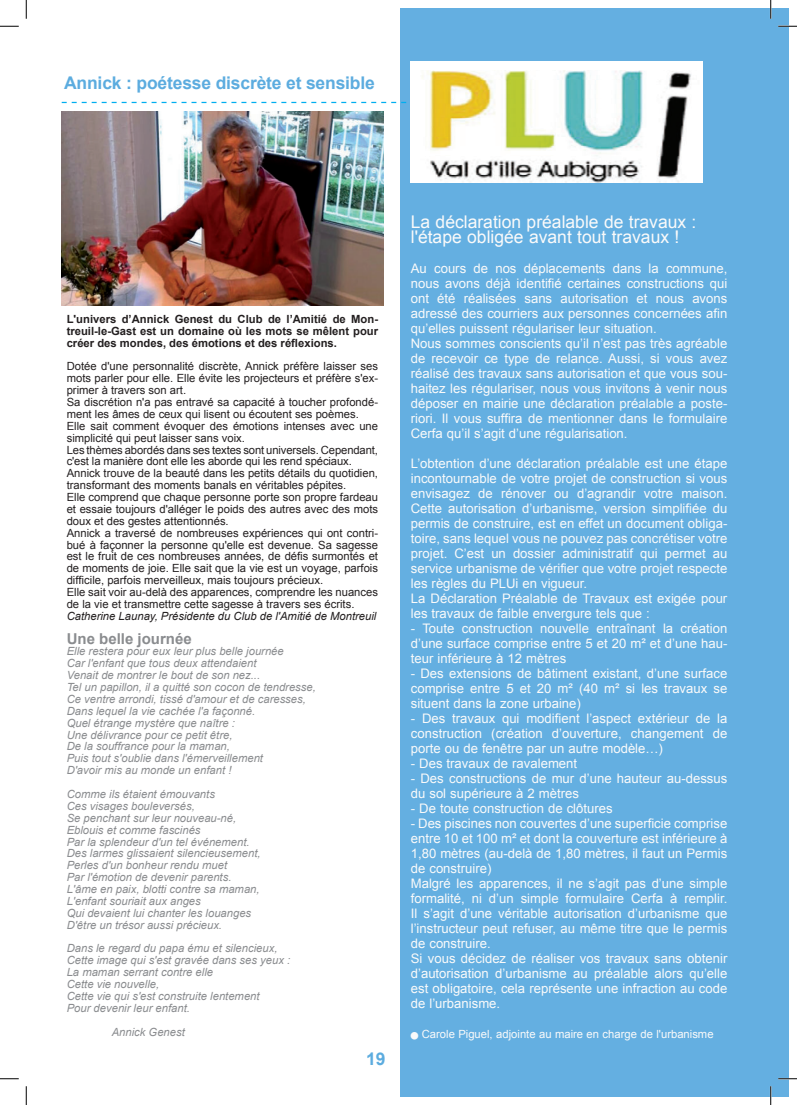
<style>
.page{position:relative;width:797px;height:1105px;background:#fff}
.page>*{position:absolute;margin:0;border:0;box-sizing:border-box;transform-origin:0 0}
.t1{font:17.5px/15px "Arial";color:#fafafa}
.t2{font:700 17.5px "Arial";letter-spacing:-.01em;color:#5cacdf}
.t3{font:700 15px "Arial";color:#8a8c8f}
.t4{font:13.12px/15px "Arial";color:#fafafa}
.t5{font:11.25px/11.9px "Arial";color:#231f20}
.t6{font:italic 11.25px/11.9px "Arial";color:#8a8c8f}
.t7{font:700 11.25px/11.9px "Arial";color:#231f20;text-align:justify}
.t8{font:italic 11.25px "Arial";color:#231f20}
.t9{font:11.25px "Arial";color:#fafafa}
</style>
<div class="page">
<div style="left:400px;top:9px;width:388px;height:1087px;background:#64afe1"></div>
<svg style="left:62px;top:102px;width:345px;height:1px"></svg>
<img style="left:62px;top:111px;width:321px;height:194px">
<img style="left:410px;top:62px;width:292px;height:120px">
<svg style="left:0;top:25px;width:19px;height:2px"></svg>
<svg style="left:778px;top:25px;width:19px;height:2px"></svg>
<svg style="left:0;top:1078px;width:19px;height:1px"></svg>
<svg style="left:778px;top:1078px;width:19px;height:1px"></svg>
<svg style="left:25px;top:0;width:2px;height:19px"></svg>
<svg style="left:25px;top:1086px;width:2px;height:19px"></svg>
<svg style="left:770px;top:0;width:1px;height:19px"></svg>
<svg style="left:770px;top:1086px;width:1px;height:19px"></svg>
<h1 class="t2" style="left:64px;top:76px;width:312px">Annick : poétesse discrète et sensible</h1>
<p class="t7" style="left:67px;top:314px;width:313px">L'univers d’Annick Genest du Club de l’Amitié de Mon&shy;treuil-le-Gast est un domaine où les mots se mêlent pour créer des mondes, des émotions et des réflexions.</p>
<p class="t5" style="left:67px;top:362px;width:313px">Dotée d'une personnalité discrète, Annick préfère laisser ses mots parler pour elle. Elle évite les projecteurs et préfère s'ex&shy;primer à travers son art.<br>Sa discrétion n'a pas entravé sa capacité à toucher profondé&shy;ment les âmes de ceux qui lisent ou écoutent ses poèmes.<br>Elle sait comment évoquer des émotions intenses avec une simplicité qui peut laisser sans voix.<br>Les thèmes abordés dans ses textes sont universels. Cependant, c'est la manière dont elle les aborde qui les rend spéciaux.<br>Annick trouve de la beauté dans les petits détails du quotidien, transformant des moments banals en véritables pépites.<br>Elle comprend que chaque personne porte son propre fardeau et essaie toujours d'alléger le poids des autres avec des mots doux et des gestes attentionnés.<br>Annick a traversé de nombreuses expériences qui ont contri&shy;bué à façonner la personne qu'elle est devenue. Sa sagesse est le fruit de ces nombreuses années, de défis surmontés et de moments de joie. Elle sait que la vie est un voyage, parfois difficile, parfois merveilleux, mais toujours précieux.<br>Elle sait voir au-delà des apparences, comprendre les nuances de la vie et transmettre cette sagesse à travers ses écrits.</p>
<p class="t8" style="left:67px;top:610px;width:311px">Catherine Launay, Présidente du Club de l'Amitié de Montreuil</p>
<p class="t3" style="left:67px;top:633px;width:127px">Une belle journée</p>
<p class="t6" style="left:67px;top:646px;width:251px">Elle restera pour eux leur plus belle journée<br>Car l'enfant que tous deux attendaient<br>Venait de montrer le bout de son nez...<br>Tel un papillon, il a quitté son cocon de tendresse, Ce ventre arrondi, tissé d'amour et de caresses, Dans lequel la vie cachée l'a façonné.<br>Quel étrange mystère que naître :<br>Une délivrance pour ce petit être,<br>De la souffrance pour la maman,<br>Puis tout s'oublie dans l'émerveillement<br>D'avoir mis au monde un enfant !</p>
<p class="t6" style="left:67px;top:788px;width:195px">Comme ils étaient émouvants<br>Ces visages bouleversés,<br>Se penchant sur leur nouveau-né,<br>Eblouis et comme fascinés<br>Par la splendeur d'un tel événement.<br>Des larmes glissaient silencieusement,<br>Perles d'un bonheur rendu muet<br>Par l'émotion de devenir parents.<br>L'âme en paix, blotti contre sa maman,<br>L'enfant souriait aux anges<br>Qui devaient lui chanter les louanges<br>D'être un trésor aussi précieux.</p>
<p class="t6" style="left:67px;top:942px;width:225px">Dans le regard du papa ému et silencieux, Cette image qui s'est gravée dans ses yeux :<br>La maman serrant contre elle<br>Cette vie nouvelle,<br>Cette vie qui s'est construite lentement<br>Pour devenir leur enfant.</p>
<p class="t6" style="left:112px;top:1026px;width:75px">Annick Genest</p>
<h1 class="t2" style="left:366px;top:1052px;width:21px">19</h1>
<h1 class="t1" style="left:411px;top:216px;width:287px">La déclaration préalable de travaux : l'étape obligée avant tout travaux !</h1>
<p class="t4" style="left:411px;top:262px;width:318px">Au cours de nos déplacements dans la commune, nous avons déjà identifié certaines constructions qui ont été réalisées sans autorisation et nous avons adressé des courriers aux personnes concernées afin qu’elles puissent régulariser leur situation.<br>Nous sommes conscients qu’il n’est pas très agréable de recevoir ce type de relance. Aussi, si vous avez réalisé des travaux sans autorisation et que vous sou&shy;haitez les régulariser, nous vous invitons à venir nous déposer en mairie une déclaration préalable a poste&shy;riori. Il vous suffira de mentionner dans le formulaire Cerfa qu’il s’agit d’une régularisation.</p>
<p class="t4" style="left:411px;top:457px;width:318px">L’obtention d’une déclaration préalable est une étape incontournable de votre projet de construction si vous envisagez de rénover ou d’agrandir votre maison.<br>Cette autorisation d’urbanisme, version simplifiée du permis de construire, est en effet un document obliga&shy;toire, sans lequel vous ne pouvez pas concrétiser votre projet. C’est un dossier administratif qui permet au service urbanisme de vérifier que votre projet respecte les règles du PLUi en vigueur.<br>La Déclaration Préalable de Travaux est exigée pour les travaux de faible envergure tels que :</p>
<p class="t4" style="left:411px;top:622px;width:318px;text-align:justify">- Toute construction nouvelle entraînant la création d’une surface comprise entre 5 et 20 m² et d’une hau&shy;teur inférieure à 12 mètres</p>
<p class="t4" style="left:411px;top:667px;width:318px;text-align:justify">- Des extensions de bâtiment existant, d’une surface comprise entre 5 et 20 m² (40 m² si les travaux se situent dans la zone urbaine)</p>
<p class="t4" style="left:411px;top:712px;width:318px;text-align:justify">- Des travaux qui modifient l’aspect extérieur de la construction (création d’ouverture, changement de porte ou de fenêtre par un autre modèle…)</p>
<p class="t4" style="left:411px;top:757px;width:168px">- Des travaux de ravalement</p>
<p class="t4" style="left:411px;top:772px;width:318px">- Des constructions de mur d’une hauteur au-dessus du sol supérieure à 2 mètres</p>
<p class="t4" style="left:411px;top:802px;width:203px">- De toute construction de clôtures</p>
<p class="t4" style="left:411px;top:817px;width:318px">- Des piscines non couvertes d’une superficie comprise entre 10 et 100 m² et dont la couverture est inférieure à 1,80 mètres (au-delà de 1,80 mètres, il faut un Permis de construire)<br>Malgré les apparences, il ne s’agit pas d’une simple formalité, ni d’un simple formulaire Cerfa à remplir.<br>Il s’agit d’une véritable autorisation d’urbanisme que l’instructeur peut refuser, au même titre que le permis de construire.<br>Si vous décidez de réaliser vos travaux sans obtenir d’autorisation d’urbanisme au préalable alors qu’elle est obligatoire, cela représente une infraction au code de l’urbanisme.</p>
<p class="t9" style="left:411px;top:1029px;width:304px">■ Carole Piguel, adjointe au maire en charge de l'urbanisme</p>
</div>
